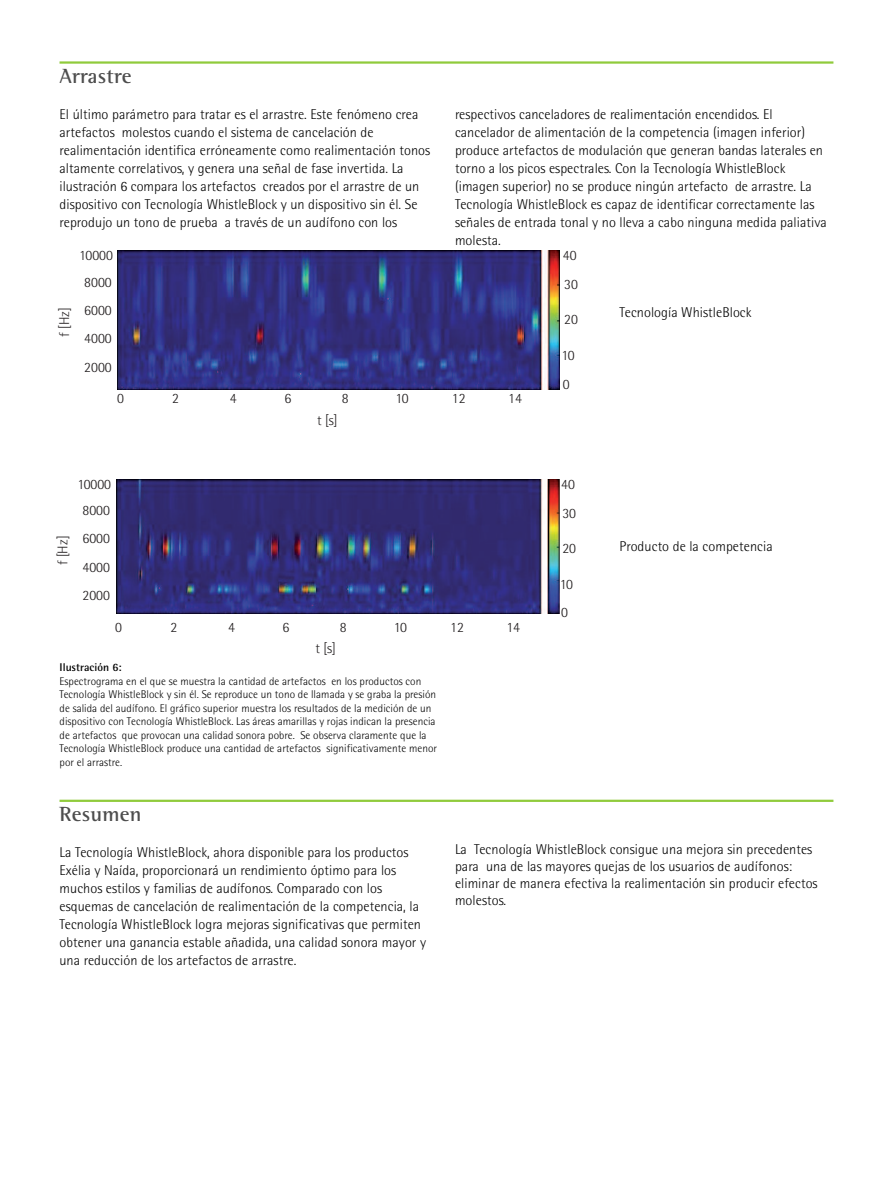
<style>
.page{position:relative;width:893px;height:1191px;background:#fff}
.page>*{position:absolute;margin:0;border:0;box-sizing:border-box;transform-origin:0 0}
.t1{font:700 21px "Rotis Semi Serif";letter-spacing:.01em;color:#4d4d4d}
.t2{font:300 14.25px/18px "Rotis Semi Sans";letter-spacing:.005em;color:#000}
.t3{font:300 14.25px/28.3px "Rotis Semi Sans";color:#231f20}
.t4{font:300 11.25px/13.5px "Rotis Semi Sans";letter-spacing:.005em;color:#000}
.t5{font:700 11.25px "Rotis Semi Sans";letter-spacing:.005em;color:#000}
</style>
<div class="page">
<img style="left:117px;top:250px;width:443px;height:139px">
<hr style="left:60px;top:799px;width:773px;height:3px;background:#90cb3c">
<img style="left:116px;top:479px;width:443px;height:134px">
<hr style="left:60px;top:61px;width:773px;height:3px;background:#90cb3c">
<h1 class="t1" style="left:60px;top:69px;width:73px">Arrastre</h1>
<p class="t2" style="left:60px;top:106px;width:372px">El último parámetro para tratar es el arrastre. Este fenómeno crea artefactos molestos cuando el sistema de cancelación de realimentación identifica erróneamente como realimentación tonos altamente correlativos, y genera una señal de fase invertida. La ilustración 6 compara los artefactos creados por el arrastre de un dispositivo con Tecnología WhistleBlock y un dispositivo sin él. Se reprodujo un tono de prueba a través de un audífono con los</p>
<p class="t2" style="left:455px;top:106px;width:373px">respectivos canceladores de realimentación encendidos. El cancelador de alimentación de la competencia (imagen inferior) produce artefactos de modulación que generan bandas laterales en torno a los picos espectrales. Con la Tecnología WhistleBlock (imagen superior) no se produce ningún artefacto de arrastre. La Tecnología WhistleBlock es capaz de identificar correctamente las señales de entrada tonal y no lleva a cabo ninguna medida paliativa molesta.</p>
<p class="t3" style="left:52px;top:337px;width:31px;rotate:-90deg">f [Hz]</p>
<p class="t3" style="left:79px;top:243px;width:35px">10000</p>
<p class="t3" style="left:84px;top:269px;width:29px;text-align:justify">8000<br>6000<br>4000<br>2000</p>
<p class="t3" style="left:117px;top:386px;width:8px">0</p>
<p class="t3" style="left:172px;top:386px;width:8px">2</p>
<p class="t3" style="left:230px;top:386px;width:8px">4</p>
<p class="t3" style="left:284px;top:386px;width:8px">6</p>
<p class="t3" style="left:342px;top:386px;width:8px">8</p>
<p class="t3" style="left:396px;top:386px;width:15px">10</p>
<p class="t3" style="left:452px;top:386px;width:15px">12</p>
<p class="t3" style="left:508px;top:386px;width:15px">14</p>
<p class="t3" style="left:317px;top:407px;width:22px">t [s]</p>
<p class="t3" style="left:50px;top:565px;width:31px;rotate:-90deg">f [Hz]</p>
<p class="t3" style="left:77px;top:471px;width:35px">10000</p>
<p class="t3" style="left:83px;top:498px;width:29px;text-align:justify">8000<br>6000<br>4000<br>2000</p>
<p class="t3" style="left:115px;top:614px;width:8px">0</p>
<p class="t3" style="left:170px;top:614px;width:8px">2</p>
<p class="t3" style="left:228px;top:614px;width:8px">4</p>
<p class="t3" style="left:283px;top:614px;width:8px">6</p>
<p class="t3" style="left:340px;top:614px;width:8px">8</p>
<p class="t3" style="left:394px;top:614px;width:15px">10</p>
<p class="t3" style="left:450px;top:614px;width:15px">12</p>
<p class="t3" style="left:506px;top:614px;width:15px">14</p>
<p class="t3" style="left:315px;top:635px;width:22px">t [s]</p>
<p class="t5" style="left:60px;top:663px;width:64px">Ilustración 6:</p>
<p class="t4" style="left:60px;top:675px;width:379px">Espectrograma en el que se muestra la cantidad de artefactos en los productos con Tecnología WhistleBlock y sin él. Se reproduce un tono de llamada y se graba la presión de salida del audífono. El gráfico superior muestra los resultados de la medición de un dispositivo con Tecnología WhistleBlock. Las áreas amarillas y rojas indican la presencia de artefactos que provocan una calidad sonora pobre. Se observa claramente que la Tecnología WhistleBlock produce una cantidad de artefactos significativamente menor por el arrastre.</p>
<p class="t3" style="left:563px;top:242px;width:17px;line-height:29.1px">40<br>30</p>
<p class="t3" style="left:564px;top:306px;width:15px">20</p>
<p class="t3" style="left:562px;top:342px;width:15px">10<br>0</p>
<p class="t3" style="left:561px;top:471px;width:17px;line-height:29.1px">40<br>30</p>
<p class="t3" style="left:562px;top:535px;width:15px">20</p>
<p class="t3" style="left:560px;top:571px;width:15px">10<br>0</p>
<p class="t2" style="left:619px;top:304px;width:134px">Tecnología WhistleBlock</p>
<p class="t2" style="left:619px;top:538px;width:155px">Producto de la competencia</p>
<h1 class="t1" style="left:60px;top:807px;width:83px">Resumen</h1>
<p class="t2" style="left:59px;top:844px;width:368px">La Tecnología WhistleBlock, ahora disponible para los productos Exélia y Naída, proporcionará un rendimiento óptimo para los muchos estilos y familias de audífonos. Comparado con los esquemas de cancelación de realimentación de la competencia, la Tecnología WhistleBlock logra mejoras significativas que permiten obtener una ganancia estable añadida, una calidad sonora mayor y una reducción de los artefactos de arrastre.</p>
<p class="t2" style="left:455px;top:842px;width:364px;line-height:17.1px">La Tecnología WhistleBlock consigue una mejora sin precedentes para una de las mayores quejas de los usuarios de audífonos: eliminar de manera efectiva la realimentación sin producir efectos molestos.</p>
</div>
